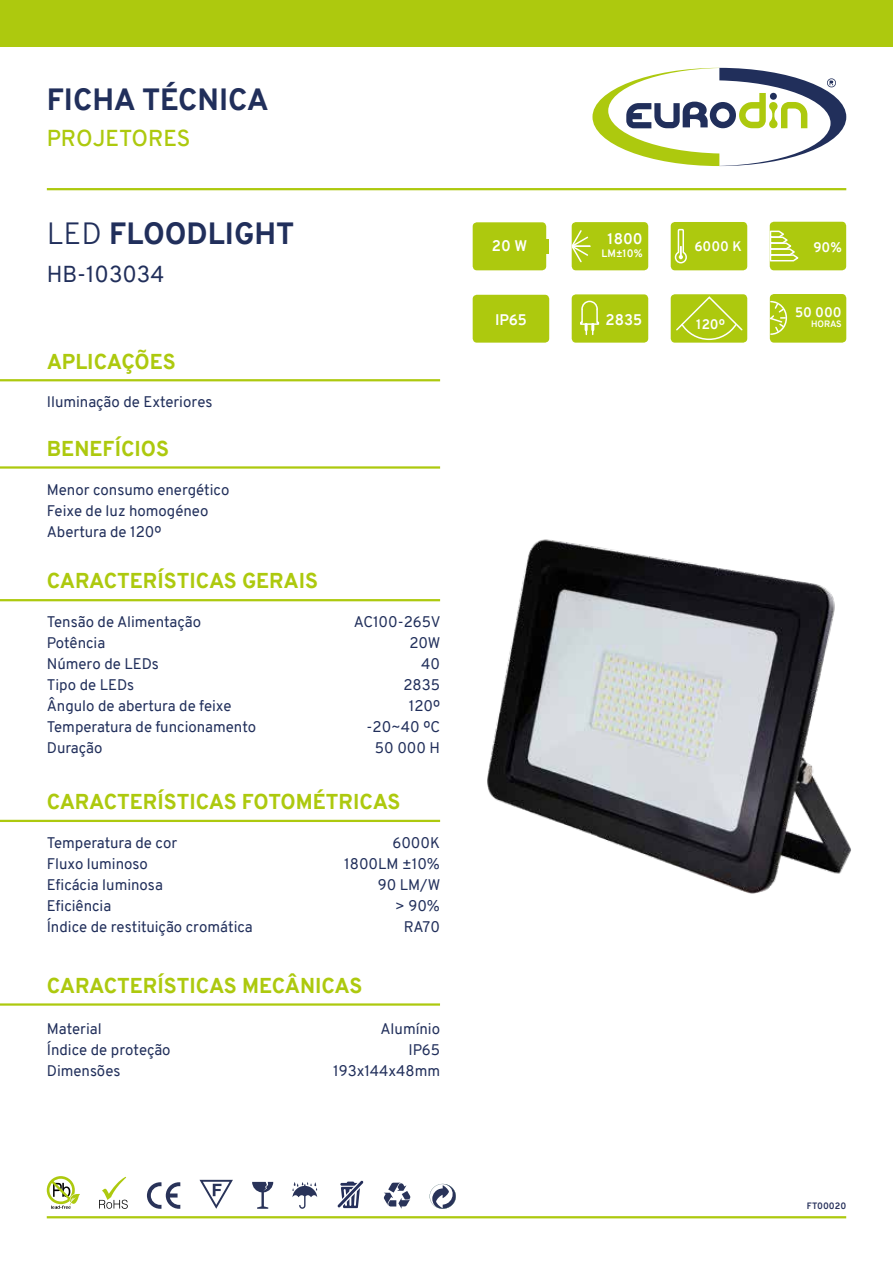
<style>
.page{position:relative;width:893px;height:1263px;background:#fff}
.page>*{position:absolute;margin:0;border:0;box-sizing:border-box;transform-origin:0 0}
.t1{font:800 30px "Overpass";color:#212f5b}
.t2{font:600 22.5px "Overpass";color:#adc90e}
.t3{font:22.5px "Overpass";color:#212f5b}
.t4{font:800 21px "Overpass";color:#adc90e}
.t5{font:15px/21px "Overpass";color:#212f5b}
.t6{font:700 15px "Overpass";color:#fff}
.t7{font:700 13.5px "Overpass";color:#fff}
.t8{font:700 10.5px "Overpass";color:#fff}
.t9{font:700 9px "Overpass";color:#252f5a}
.t10{font:700 9px "Overpass";letter-spacing:-.01em;color:#fff}
.s1{font-weight:300}
</style>
<div class="page">
<div style="left:0;top:0;width:893px;height:47px;background:#adc90e"></div>
<svg style="left:592px;top:68px;width:254px;height:98px"></svg>
<svg style="left:99px;top:1177px;width:29px;height:32px"></svg>
<svg style="left:47px;top:1176px;width:33px;height:33px"></svg>
<svg style="left:200px;top:1180px;width:33px;height:29px"></svg>
<svg style="left:147px;top:1182px;width:33px;height:27px"></svg>
<svg style="left:252px;top:1182px;width:21px;height:27px"></svg>
<svg style="left:292px;top:1182px;width:25px;height:27px"></svg>
<svg style="left:384px;top:1183px;width:26px;height:26px"></svg>
<svg style="left:430px;top:1184px;width:26px;height:25px"></svg>
<svg style="left:337px;top:1180px;width:27px;height:29px"></svg>
<hr style="left:47px;top:1216px;width:799px;height:2px;background:#adc90e">
<hr style="left:47px;top:188px;width:799px;height:2px;background:#adc90e">
<hr style="left:0;top:379px;width:440px;height:2px;background:#adc90e">
<hr style="left:0;top:466px;width:440px;height:3px;background:#adc90e">
<hr style="left:0;top:599px;width:440px;height:2px;background:#adc90e">
<hr style="left:0;top:820px;width:440px;height:2px;background:#adc90e">
<hr style="left:0;top:1003px;width:440px;height:3px;background:#adc90e">
<div style="left:473px;top:295px;width:76px;height:48px;background:#adc90e;border-radius:4px"></div>
<div style="left:572px;top:294px;width:76px;height:49px;background:#adc90e;border-radius:4px"></div>
<svg style="left:580px;top:300px;width:20px;height:34px"></svg>
<div style="left:671px;top:222px;width:76px;height:48px;background:#adc90e;border-radius:4px"></div>
<svg style="left:674px;top:228px;width:13px;height:36px"></svg>
<div style="left:770px;top:294px;width:76px;height:49px;background:#adc90e;border-radius:4px"></div>
<svg style="left:769px;top:300px;width:19px;height:36px"></svg>
<div style="left:671px;top:294px;width:76px;height:49px;background:#adc90e;border-radius:4px"></div>
<svg style="left:676px;top:296px;width:67px;height:45px"></svg>
<div style="left:572px;top:222px;width:76px;height:48px;background:#adc90e;border-radius:4px"></div>
<svg style="left:571px;top:229px;width:19px;height:35px"></svg>
<div style="left:473px;top:222px;width:73px;height:48px;background:#adc90e;border-radius:4px"></div>
<svg style="left:546px;top:239px;width:3px;height:14px"></svg>
<div style="left:770px;top:222px;width:76px;height:48px;background:#adc90e;border-radius:4px"></div>
<svg style="left:769px;top:230px;width:30px;height:32px"></svg>
<img style="left:487px;top:539px;width:364px;height:355px">
<h1 class="t1" style="left:47px;top:78px;width:224px">FICHA TÉCNICA</h1>
<h2 class="t2" style="left:47px;top:122px;width:145px">PROJETORES</h2>
<h1 class="t1" style="left:47px;top:212px;width:249px"><span class="s1">LED</span> FLOODLIGHT</h1>
<h2 class="t3" style="left:47px;top:258px;width:119px">HB-103034</h2>
<h3 class="t4" style="left:47px;top:346px;width:131px">APLICAÇÕES</h3>
<p class="t5" style="left:47px;top:391px;width:167px">Iluminação de Exteriores</p>
<h3 class="t4" style="left:47px;top:433px;width:124px">BENEFÍCIOS</h3>
<p class="t5" style="left:47px;top:479px;width:184px">Menor consumo energético<br>Feixe de luz homogéneo<br>Abertura de 120º</p>
<h3 class="t4" style="left:47px;top:566px;width:273px">CARACTERÍSTICAS GERAIS</h3>
<p class="t5" style="left:47px;top:612px;width:156px">Tensão de Alimentação</p>
<p class="t5" style="left:354px;top:612px;width:88px">AC100-265V</p>
<p class="t5" style="left:47px;top:633px;width:60px">Potência</p>
<p class="t5" style="left:409px;top:633px;width:33px">20W</p>
<p class="t5" style="left:47px;top:654px;width:114px">Número de LEDs</p>
<p class="t5" style="left:421px;top:654px;width:20px">40</p>
<p class="t5" style="left:47px;top:675px;width:89px">Tipo de LEDs</p>
<p class="t5" style="left:403px;top:675px;width:38px">2835</p>
<p class="t5" style="left:47px;top:696px;width:186px">Ângulo de abertura de feixe</p>
<p class="t5" style="left:409px;top:696px;width:33px">120º</p>
<p class="t5" style="left:47px;top:717px;width:211px">Temperatura de funcionamento</p>
<p class="t5" style="left:367px;top:717px;width:75px">-20~40 ºC</p>
<p class="t5" style="left:47px;top:738px;width:57px">Duração</p>
<p class="t5" style="left:375px;top:738px;width:67px">50 000 H</p>
<h3 class="t4" style="left:47px;top:787px;width:355px">CARACTERÍSTICAS FOTOMÉTRICAS</h3>
<p class="t5" style="left:47px;top:832px;width:132px">Temperatura de cor</p>
<p class="t5" style="left:392px;top:832px;width:49px">6000K</p>
<p class="t5" style="left:47px;top:853px;width:103px">Fluxo luminoso</p>
<p class="t5" style="left:344px;top:853px;width:97px">1800LM ±10%</p>
<p class="t5" style="left:47px;top:874px;width:118px">Eficácia luminosa</p>
<p class="t5" style="left:378px;top:874px;width:64px">90 LM/W</p>
<p class="t5" style="left:47px;top:895px;width:66px">Eficiência</p>
<p class="t5" style="left:395px;top:895px;width:46px">&gt; 90%</p>
<p class="t5" style="left:47px;top:916px;width:208px">Índice de restituição cromática</p>
<p class="t5" style="left:404px;top:916px;width:38px">RA70</p>
<h3 class="t4" style="left:47px;top:970px;width:317px">CARACTERÍSTICAS MECÂNICAS</h3>
<p class="t5" style="left:47px;top:1018px;width:56px">Material</p>
<p class="t5" style="left:380px;top:1018px;width:61px">Alumínio</p>
<p class="t5" style="left:47px;top:1039px;width:125px">Índice de proteção</p>
<p class="t5" style="left:408px;top:1039px;width:33px">IP65</p>
<p class="t5" style="left:47px;top:1060px;width:75px">Dimensões</p>
<p class="t5" style="left:333px;top:1060px;width:108px">193x144x48mm</p>
<p class="t6" style="left:608px;top:228px;width:37px">1800</p>
<p class="t8" style="left:602px;top:246px;width:43px">LM±10%</p>
<p class="t6" style="left:492px;top:235px;width:37px">20 W</p>
<p class="t7" style="left:813px;top:237px;width:30px">90%</p>
<p class="t7" style="left:694px;top:236px;width:49px">6000 K</p>
<p class="t6" style="left:495px;top:309px;width:33px">IP65</p>
<p class="t6" style="left:606px;top:309px;width:38px">2835</p>
<p class="t7" style="left:795px;top:302px;width:48px">50 000</p>
<p class="t7" style="left:696px;top:314px;width:30px">120º</p>
<p class="t10" style="left:811px;top:318px;width:32px">HORAS</p>
<p class="t9" style="left:807px;top:1199px;width:41px">FT00020</p>
</div>
